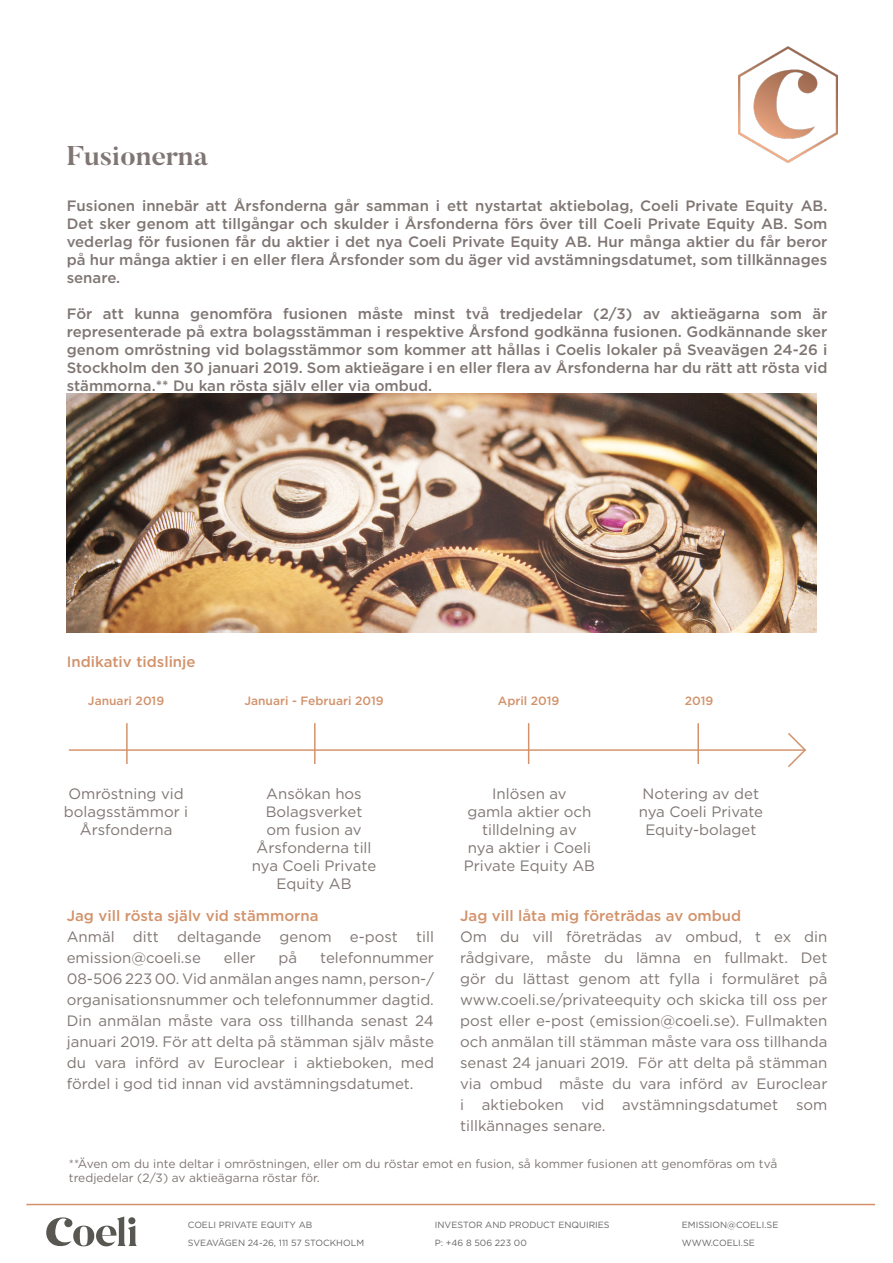
<style>
.page{position:relative;width:893px;height:1263px;background:#fff}
.page>*{position:absolute;margin:0;border:0;box-sizing:border-box;transform-origin:0 0}
.t1{font:700 27px "Butler";color:#7f7673;scale:1.05 1}
.t2{font:15px/21px "Gotham";color:#7f7673;text-align:center}
.t3{font:500 15px/18px "Gotham";color:#7f7673;text-align:justify}
.t4{font:500 15px "Gotham";color:#d2926b}
.t5{font:12px/14.4px "Gotham";color:#7f7673}
.t6{font:500 12px "Gotham";color:#d2926b}
.t7{font:9px/18px "Gotham";color:#646464}
</style>
<div class="page">
<svg style="left:46px;top:1216px;width:91px;height:30px"></svg>
<hr style="left:26px;top:1204px;width:849px;height:1px;background:#d2926b">
<hr style="left:69px;top:749px;width:735px;height:2px;background:#d2926b">
<svg style="left:786px;top:733px;width:20px;height:34px"></svg>
<hr style="left:126px;top:723px;width:2px;height:41px;background:#d2926b">
<hr style="left:697px;top:723px;width:2px;height:41px;background:#d2926b">
<hr style="left:528px;top:723px;width:1px;height:41px;background:#d2926b">
<hr style="left:314px;top:723px;width:2px;height:41px;background:#d2926b">
<img style="left:67px;top:393px;width:750px;height:240px">
<img style="left:738px;top:46px;width:100px;height:116px">
<h1 class="t1" style="left:67px;top:138px;width:136px">Fusionerna</h1>
<p class="t3" style="left:67px;top:197px;width:762px">Fusionen innebär att Årsfonderna går samman i ett nystartat aktiebolag, Coeli Private Equity AB.<br>Det sker genom att tillgångar och skulder i Årsfonderna förs över till Coeli Private Equity AB. Som vederlag för fusionen får du aktier i det nya Coeli Private Equity AB. Hur många aktier du får beror på hur många aktier i en eller flera Årsfonder som du äger vid avstämningsdatumet, som tillkännages senare.</p>
<p class="t3" style="left:67px;top:305px;width:762px">För att kunna genomföra fusionen måste minst två tredjedelar (2/3) av aktieägarna som är representerade på extra bolagsstämman i respektive Årsfond godkänna fusionen. Godkännande sker genom omröstning vid bolagsstämmor som kommer att hållas i Coelis lokaler på Sveavägen 24-26 i Stockholm den 30 januari 2019. Som aktieägare i en eller flera av Årsfonderna har du rätt att rösta vid stämmorna.** Du kan rösta själv eller via ombud.</p>
<p class="t4" style="left:67px;top:652px;width:130px">Indikativ tidslinje</p>
<p class="t6" style="left:88px;top:693px;width:78px">Januari 2019</p>
<p class="t6" style="left:244px;top:693px;width:141px">Januari - Februari 2019</p>
<p class="t6" style="left:498px;top:693px;width:63px">April 2019</p>
<p class="t6" style="left:685px;top:693px;width:30px">2019</p>
<p class="t2" style="left:64px;top:784px;width:126px;line-height:18px">Omröstning vid bolagsstämmor i<br>Årsfonderna</p>
<p class="t2" style="left:252px;top:784px;width:126px;line-height:18px">Ansökan hos<br>Bolagsverket<br>om fusion av<br>Årsfonderna till nya Coeli Private<br>Equity AB</p>
<p class="t2" style="left:464px;top:784px;width:133px;line-height:18px">Inlösen av<br>gamla aktier och tilldelning av<br>nya aktier i Coeli<br>Private Equity AB</p>
<p class="t2" style="left:639px;top:784px;width:126px;line-height:18px">Notering av det nya Coeli Private<br>Equity-bolaget</p>
<p class="t4" style="left:67px;top:906px;width:253px">Jag vill rösta själv vid stämmorna</p>
<p class="t2" style="left:67px;top:926px;width:369px;text-align:left">Anmäl ditt deltagande genom e-post till emission@coeli.se</p>
<p class="t4" style="left:460px;top:906px;width:283px">Jag vill låta mig företrädas av ombud</p>
<p class="t2" style="left:460px;top:926px;width:369px;text-align:justify">Om du vill företrädas av ombud, t ex din rådgivare, måste du lämna en fullmakt. Det gör du lättast genom att fylla i formuläret på www.coeli.se/privateequity och skicka till oss per post eller e-post (emission@coeli.se). Fullmakten och anmälan till stämman måste vara oss tillhanda senast 24 januari 2019. För att delta på stämman via ombud måste du vara införd av Euroclear i aktieboken vid avstämningsdatumet som tillkännages senare.</p>
<p class="t5" style="left:69px;top:1156px;width:710px">**Även om du inte deltar i omröstningen, eller om du röstar emot en fusion, så kommer fusionen att genomföras om två tredjedelar (2/3) av aktieägarna röstar för.</p>
<p class="t2" style="left:224px;top:947px;width:33px">eller</p>
<p class="t2" style="left:279px;top:947px;width:20px">på</p>
<p class="t2" style="left:67px;top:947px;width:369px;text-align:justify;text-indent:253px">telefonnummer 08-506 223 00. Vid anmälan anges namn, person-/ organisationsnummer och telefonnummer dagtid.<br>Din anmälan måste vara oss tillhanda senast 24 januari 2019. För att delta på stämman själv måste du vara införd av Euroclear i aktieboken, med fördel i god tid innan vid avstämningsdatumet.</p>
<p class="t7" style="left:188px;top:1215px;width:178px">COELI PRIVATE EQUITY AB<br>SVEAVÄGEN 24-26, 111 57 STOCKHOLM</p>
<p class="t7" style="left:435px;top:1215px;width:176px">INVESTOR AND PRODUCT ENQUIRIES<br>P: +46 8 506 223 00</p>
<p class="t7" style="left:682px;top:1216px;width:98px">EMISSION@COELI.SE<br>WWW.COELI.SE</p>
</div>
